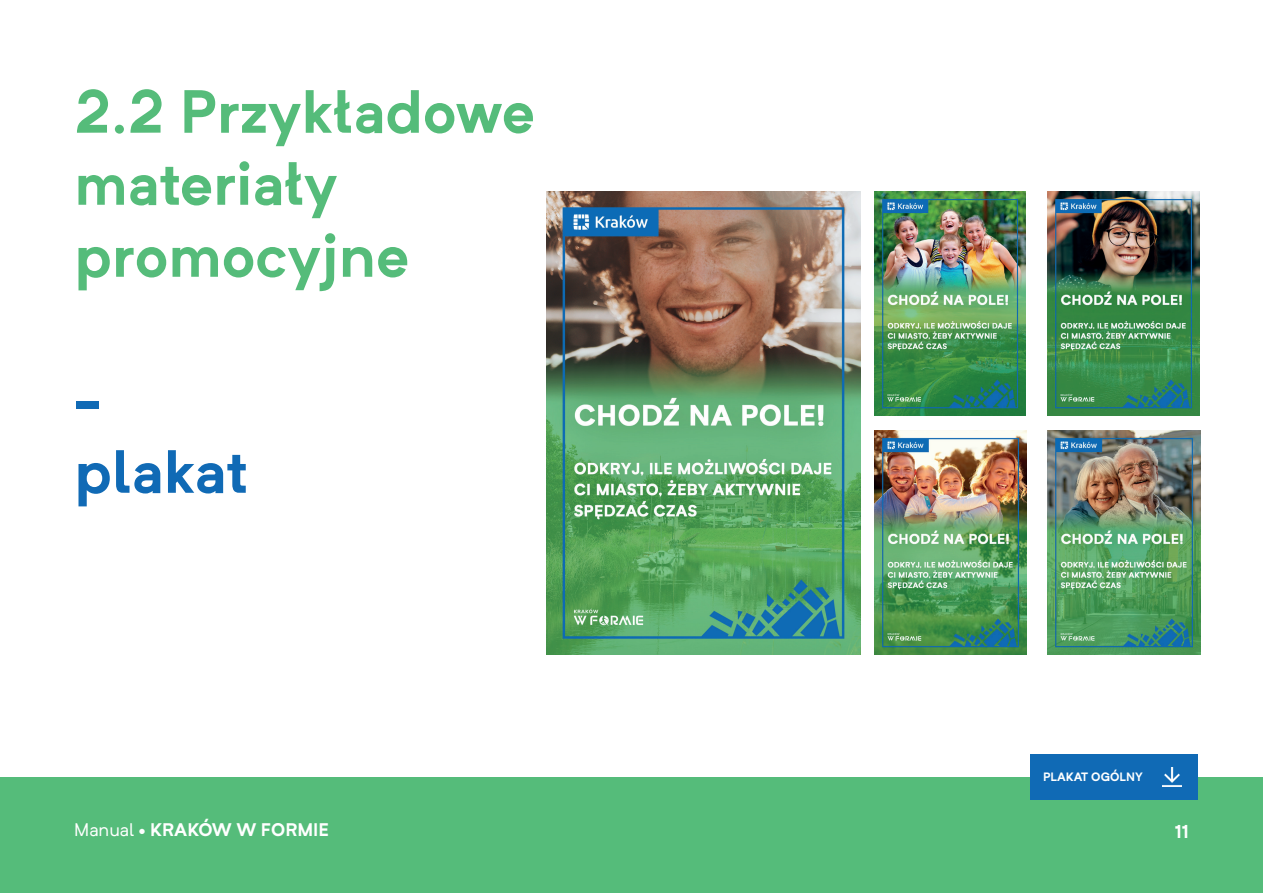
<style>
.page{position:relative;width:1263px;height:893px;background:#fff}
.page>*{position:absolute;margin:0;border:0;box-sizing:border-box;transform-origin:0 0}
.t1{font:700 60px/72px "Neutrif Pro";color:#55bc7a}
.t2{font:700 60px/72px "Neutrif Pro";color:#106ab5}
.t3{font:700 18px "Neutrif Pro";color:#fff}
.t4{font:700 12px "Neutrif Pro";color:#fff}
.s1{font-weight:400}
</style>
<div class="page">
<div style="left:0;top:777px;width:1263px;height:116px;background:#55bc7a"></div>
<img style="left:874px;top:191px;width:152px;height:224px">
<img style="left:1048px;top:191px;width:151px;height:224px">
<img style="left:874px;top:430px;width:152px;height:225px">
<img style="left:1048px;top:430px;width:152px;height:225px">
<img style="left:546px;top:191px;width:314px;height:464px">
<div style="left:1030px;top:754px;width:167px;height:46px;background:#106ab5"></div>
<img style="left:1162px;top:767px;width:20px;height:20px">
<h1 class="t1" style="left:74px;top:74px;width:462px">2.2 Przykładowe materiały promocyjne</h1>
<h2 class="t2" style="left:74px;top:362px;width:175px">- plakat</h2>
<p class="t4" style="left:1043px;top:768px;width:101px">PLAKAT OGÓLNY</p>
<p class="t3" style="left:74px;top:817px;width:256px"><span class="s1">Manual</span> • KRAKÓW W FORMIE</p>
<p class="t3" style="left:1175px;top:819px;width:16px">11</p>
</div>
